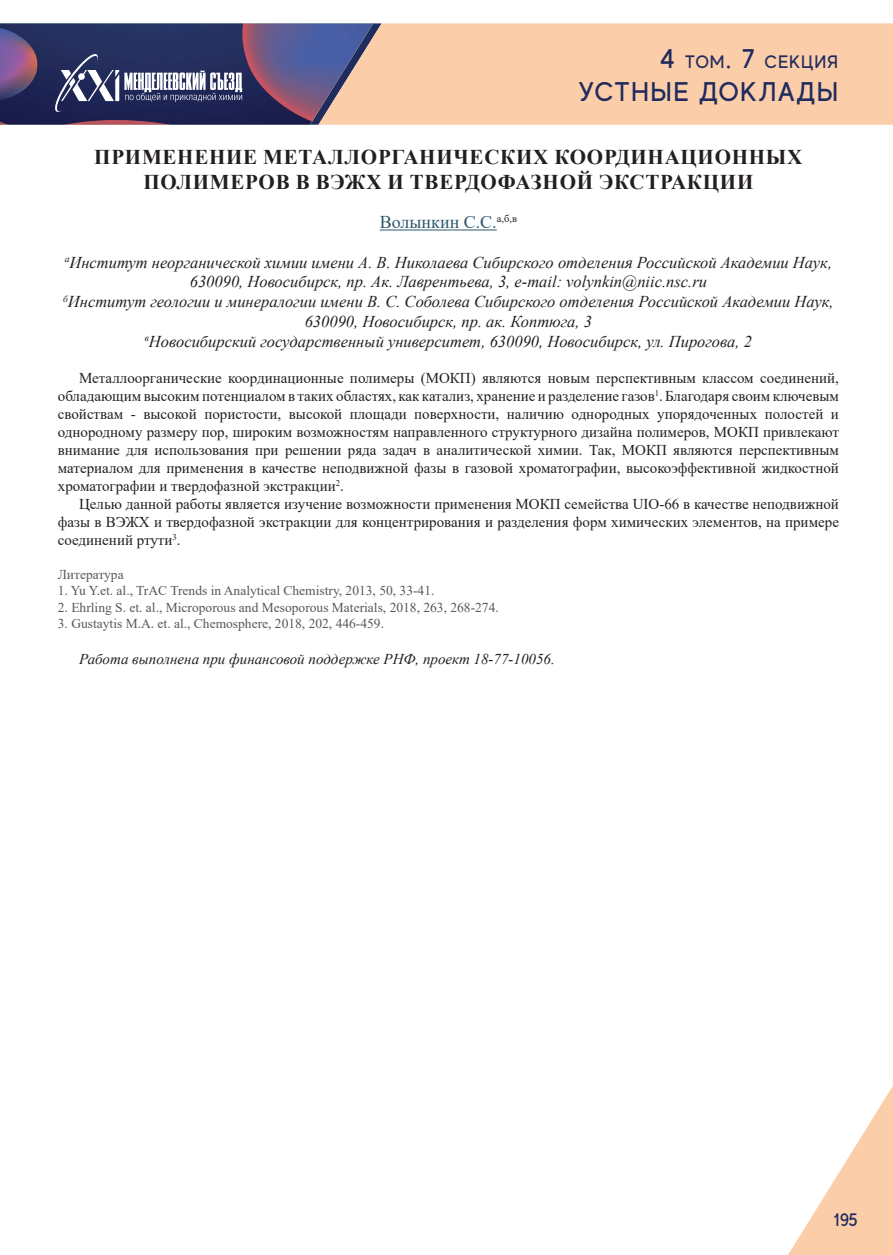
<style>
.page{position:relative;width:893px;height:1255px;background:#fff}
.page>*{position:absolute;margin:0;border:0;box-sizing:border-box;transform-origin:0 0}
.t1{font:500 27px "MADE Evolve Sans";letter-spacing:.05em;color:#1f2c5d}
.t2{font:700 21px/25.2px "Times New Roman";letter-spacing:.035em;color:#231f20;text-align:center}
.t3{font:18px "Times New Roman";color:#2e576f}
.t4{font:500 18px "MADE Evolve Sans";letter-spacing:.05em;color:#1f2c5d}
.t5{font:italic 16.5px/19.8px "Times New Roman";color:#231f20;text-align:center}
.t6{font:15px/18px "Times New Roman";color:#231f20;text-align:justify}
.t7{font:italic 15px "Times New Roman";color:#231f20}
.t8{font:13.5px "Times New Roman";color:#57585a}
.s1{font-size:27px}
</style>
<div class="page">
<div style="left:382px;top:23px;width:511px;height:102px;background:#fccda9"></div>
<svg style="left:788px;top:1086px;width:105px;height:168px"></svg>
<svg style="left:0;top:23px;width:382px;height:102px;background:#575378"></svg>
<hr style="left:380px;top:229px;width:117px;height:1px;background:#2e576f">
<p class="t4" style="left:660px;top:51px;width:179px"><span class="s1">4</span> ТОМ<span class="s1">. 7</span> СЕКЦИЯ</p>
<h1 class="t1" style="left:578px;top:74px;width:261px">УСТНЫЕ ДОКЛАДЫ</h1>
<h2 class="t2" style="left:94px;top:144px;width:710px">ПРИМЕНЕНИЕ МЕТАЛЛОРГАНИЧЕСКИХ КООРДИНАЦИОННЫХ<br>ПОЛИМЕРОВ В ВЭЖХ И ТВЕРДОФАЗНОЙ ЭКСТРАКЦИИ</h2>
<p class="t3" style="left:380px;top:209px;width:139px">Волынкин С.С.<sup>а,б,в</sup></p>
<p class="t5" style="left:63px;top:252px;width:772px"><sup>а</sup>Институт неорганической химии имени А. В. Николаева Сибирского отделения Российской Академии Наук, 630090, Новосибирск, пр. Ак. Лаврентьева, 3, e-mail: volynkin@niic.nsc.ru<br><sup>б</sup>Институт геологии и минералогии имени В. С. Соболева Сибирского отделения Российской Академии Наук, 630090, Новосибирск, пр. ак. Коптюга, 3<br><sup>в</sup>Новосибирский государственный университет, 630090, Новосибирск, ул. Пирогова, 2</p>
<p class="t6" style="left:58px;top:368px;width:783px;text-indent:21px">Металлоорганические координационные полимеры (МОКП) являются новым перспективным классом соединений, обладающим высоким потенциалом в таких областях, как катализ, хранение и разделение газов<sup>1</sup>. Благодаря своим ключевым свойствам - высокой пористости, высокой площади поверхности, наличию однородных упорядоченных полостей и однородному размеру пор, широким возможностям направленного структурного дизайна полимеров, МОКП привлекают внимание для использования при решении ряда задач в аналитической химии. Так, МОКП являются перспективным материалом для применения в качестве неподвижной фазы в газовой хроматографии, высокоэффективной жидкостной хроматографии и твердофазной экстракции<sup>2</sup>.</p>
<p class="t6" style="left:58px;top:494px;width:783px;text-indent:21px">Целью данной работы является изучение возможности применения МОКП семейства UIO-66 в качестве неподвижной фазы в ВЭЖХ и твердофазной экстракции для концентрирования и разделения форм химических элементов, на примере соединений ртути<sup>3</sup>.</p>
<p class="t8" style="left:58px;top:565px;width:67px">Литература</p>
<p class="t8" style="left:58px;top:581px;width:378px">1. Yu Y.et. al., TrAC Trends in Analytical Chemistry, 2013, 50, 33-41.</p>
<p class="t8" style="left:58px;top:597px;width:442px">2. Ehrling S. et. al., Microporous and Mesoporous Materials, 2018, 263, 268-274.</p>
<p class="t8" style="left:58px;top:613px;width:328px">3. Gustaytis M.A. et. al., Chemosphere, 2018, 202, 446-459.</p>
<p class="t7" style="left:79px;top:648px;width:477px">Работа выполнена при финансовой поддержке РНФ, проект 18-77-10056.</p>
<p class="t4" style="left:833px;top:1208px;width:26px">195</p>
</div>
